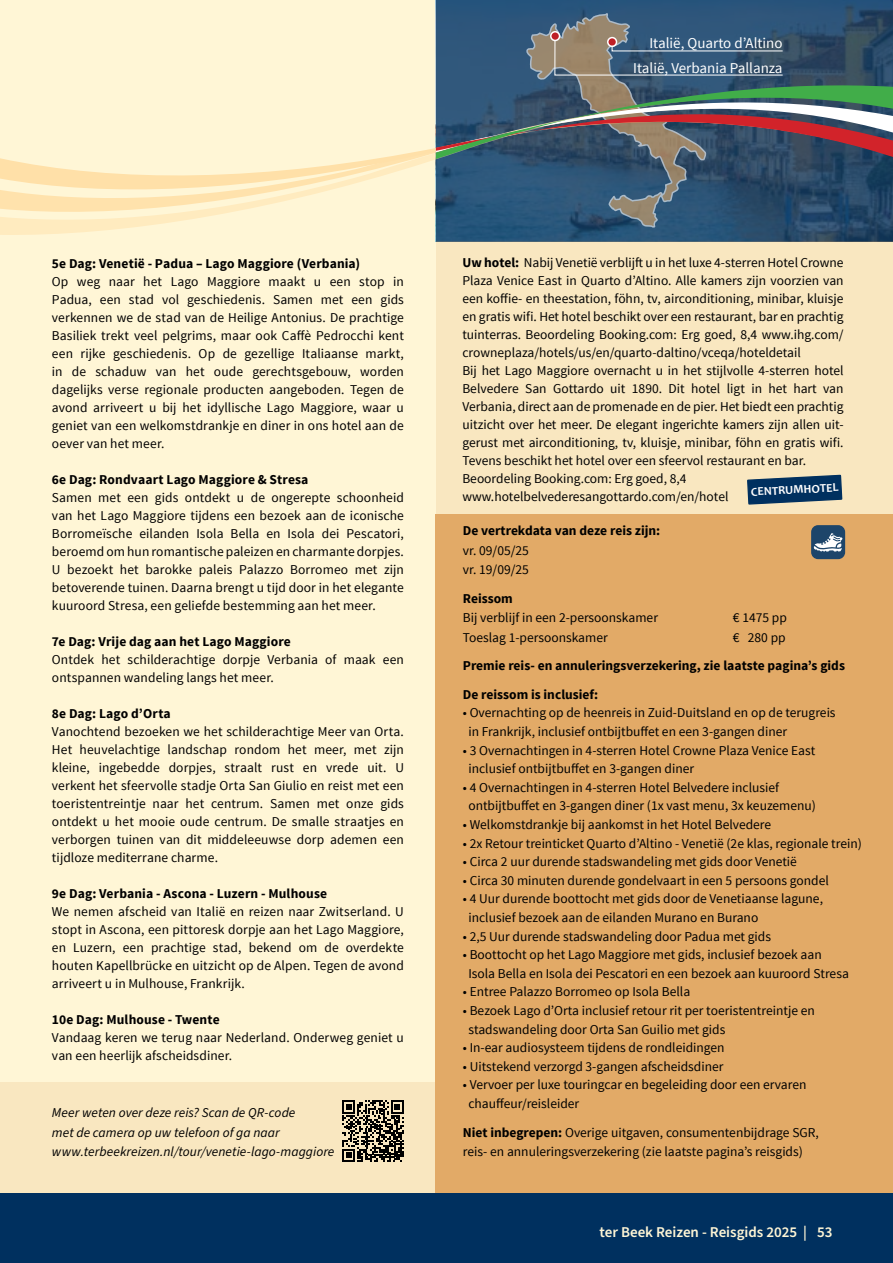
<style>
.page{position:relative;width:893px;height:1263px;background:#fff6d6}
.page>*{position:absolute;margin:0;border:0;box-sizing:border-box;transform-origin:0 0}
.t1{font:15px/24.2px "Source Sans Pro";color:#fff;text-align:right}
.t2{font:600 15px "Source Sans Pro";color:#fff6d6}
.t3{font:13.5px/18px "Source Sans Pro";color:#000}
.t4{font:700 13.5px/28.5px "Source Sans Pro";letter-spacing:.005em;color:#000}
.t5{font:italic 13.5px/19.5px "Source Sans Pro";letter-spacing:.005em;color:#000}
.t6{font:700 12px "Candara";color:#fff}
.s1{font-weight:700}
</style>
<div class="page">
<div style="left:0;top:1193px;width:893px;height:70px;background:#00305f"></div>
<svg style="left:436px;top:0;width:457px;height:29px;fill:#29547b"></svg>
<div style="left:436px;top:514px;width:457px;height:679px;background:#e2aa67"></div>
<div style="left:436px;top:241px;width:457px;height:273px;background:#f9e7c0"></div>
<div style="left:0;top:1082px;width:436px;height:111px;background:#f9e7c0"></div>
<svg style="left:1px;top:29px;width:892px;height:213px"></svg>
<img style="left:0;top:0;width:1px;height:421px">
<svg style="left:436px;top:167px;width:457px;height:75px"></svg>
<svg style="left:436px;top:52px;width:457px;height:115px"></svg>
<svg style="left:342px;top:1100px;width:62px;height:62px"></svg>
<svg style="left:747px;top:475px;width:96px;height:30px"></svg>
<svg style="left:526px;top:13px;width:257px;height:216px"></svg>
<div style="left:811px;top:525px;width:34px;height:34px;background:#1d456a;border-radius:7px"></div>
<svg style="left:813px;top:533px;width:30px;height:19px"></svg>
<p class="t1" style="left:633px;top:32px;width:151px">Italië, Quarto d’Altino<br>Italië, Verbania Pallanza</p>
<p class="t4" style="left:52px;top:250px;width:310px">5e Dag: Venetië - Padua – Lago Maggiore (Verbania)</p>
<p class="t3" style="left:52px;top:273px;width:354px;text-align:justify">Op weg naar het Lago Maggiore maakt u een stop in Padua, een stad vol geschiedenis. Samen met een gids verkennen we de stad van de Heilige Antonius. De prachtige Basiliek trekt veel pelgrims, maar ook Caffè Pedrocchi kent een rijke geschiedenis. Op de gezellige Italiaanse markt, in de schaduw van het oude gerechtsgebouw, worden dagelijks verse regionale producten aangeboden. Tegen de avond arriveert u bij het idyllische Lago Maggiore, waar u geniet van een welkomstdrankje en diner in ons hotel aan de oever van het meer.</p>
<p class="t4" style="left:52px;top:466px;width:258px">6e Dag: Rondvaart Lago Maggiore &amp; Stresa</p>
<p class="t3" style="left:52px;top:489px;width:354px;text-align:justify">Samen met een gids ontdekt u de ongerepte schoonheid van het Lago Maggiore tijdens een bezoek aan de iconische Borromeïsche eilanden Isola Bella en Isola dei Pescatori, beroemd om hun romantische paleizen en charmante dorpjes.<br>U bezoekt het barokke paleis Palazzo Borromeo met zijn betoverende tuinen. Daarna brengt u tijd door in het elegante kuuroord Stresa, een geliefde bestemming aan het meer.</p>
<p class="t4" style="left:52px;top:628px;width:240px">7e Dag: Vrije dag aan het Lago Maggiore</p>
<p class="t3" style="left:52px;top:651px;width:353px">Ontdek het schilderachtige dorpje Verbania of maak een ontspannen wandeling langs het meer.</p>
<p class="t4" style="left:52px;top:700px;width:120px">8e Dag: Lago d’Orta</p>
<p class="t3" style="left:52px;top:723px;width:354px;text-align:justify">Vanochtend bezoeken we het schilderachtige Meer van Orta.<br>Het heuvelachtige landschap rondom het meer, met zijn kleine, ingebedde dorpjes, straalt rust en vrede uit. U verkent het sfeervolle stadje Orta San Giulio en reist met een toeristentreintje naar het centrum. Samen met onze gids ontdekt u het mooie oude centrum. De smalle straatjes en verborgen tuinen van dit middeleeuwse dorp ademen een tijdloze mediterrane charme.</p>
<p class="t4" style="left:52px;top:880px;width:277px">9e Dag: Verbania - Ascona - Luzern - Mulhouse</p>
<p class="t3" style="left:52px;top:903px;width:354px;text-align:justify">We nemen afscheid van Italië en reizen naar Zwitserland. U stopt in Ascona, een pittoresk dorpje aan het Lago Maggiore, en Luzern, een prachtige stad, bekend om de overdekte houten Kapellbrücke en uitzicht op de Alpen. Tegen de avond arriveert u in Mulhouse, Frankrijk.</p>
<p class="t4" style="left:52px;top:1006px;width:169px">10e Dag: Mulhouse - Twente</p>
<p class="t3" style="left:52px;top:1029px;width:353px">Vandaag keren we terug naar Nederland. Onderweg geniet u van een heerlijk afscheidsdiner.</p>
<p class="t5" style="left:52px;top:1103px;width:284px">Meer weten over deze reis? Scan de QR-code<br>met de camera op uw telefoon of ga naar www.terbeekreizen.nl/tour/venetie-lago-maggiore</p>
<p class="t3" style="left:462px;top:254px;width:383px"><span class="s1">Uw hotel:</span> Nabij Venetië verblijft u in het luxe 4-sterren Hotel Crowne Plaza Venice East in Quarto d’Altino. Alle kamers zijn voorzien van een koffie- en theestation, föhn, tv, airconditioning, minibar, kluisje en gratis wifi. Het hotel beschikt over een restaurant, bar en prachtig tuinterras. Beoordeling Booking.com: Erg goed, 8,4 www.ihg.com/ crowneplaza/hotels/us/en/quarto-daltino/vceqa/hoteldetail<br>Bij het Lago Maggiore overnacht u in het stijlvolle 4-sterren hotel Belvedere San Gottardo uit 1890. Dit hotel ligt in het hart van Verbania, direct aan de promenade en de pier. Het biedt een prachtig uitzicht over het meer. De elegant ingerichte kamers zijn allen uit&shy;gerust met airconditioning, tv, kluisje, minibar, föhn en gratis wifi.<br>Tevens beschikt het hotel over een sfeervol restaurant en bar.<br>Beoordeling Booking.com: Erg goed, 8,4 www.hotelbelvederesangottardo.com/en/hotel</p>
<p class="t6" style="left:751px;top:484px;width:89px;rotate:-3deg">CENTRUMHOTEL</p>
<p class="t4" style="left:463px;top:517px;width:199px">De vertrekdata van deze reis zijn:</p>
<p class="t3" style="left:463px;top:541px;width:68px;line-height:19.5px">vr. 09/05/25 vr. 19/09/25</p>
<p class="t4" style="left:463px;top:584px;width:51px">Reissom</p>
<p class="t3" style="left:463px;top:609px;width:197px">Bij verblijf in een 2-persoonskamer</p>
<p class="t3" style="left:733px;top:609px;width:55px">€ 1475 pp</p>
<p class="t3" style="left:463px;top:628px;width:146px">Toeslag 1-persoonskamer</p>
<p class="t3" style="left:733px;top:628px;width:54px">€ 280 pp</p>
<p class="t4" style="left:463px;top:652px;width:384px">Premie reis- en annuleringsverzekering, zie laatste pagina’s gids<br>De reissom is inclusief:</p>
<p class="t3" style="left:468px;top:704px;width:369px;line-height:18.6px;text-indent:-5px">• Overnachting op de heenreis in Zuid-Duitsland en op de terugreis in Frankrijk, inclusief ontbijtbuffet en een 3-gangen diner</p>
<p class="t3" style="left:468px;top:741px;width:348px;line-height:18.6px;text-indent:-5px">• 3 Overnachtingen in 4-sterren Hotel Crowne Plaza Venice East inclusief ontbijtbuffet en 3-gangen diner</p>
<p class="t3" style="left:468px;top:778px;width:349px;line-height:18.6px;text-indent:-5px">• 4 Overnachtingen in 4-sterren Hotel Belvedere inclusief ontbijtbuffet en 3-gangen diner (1x vast menu, 3x keuzemenu)</p>
<p class="t3" style="left:463px;top:816px;width:310px">• Welkomstdrankje bij aankomst in het Hotel Belvedere</p>
<p class="t3" style="left:463px;top:834px;width:400px">• 2x Retour treinticket Quarto d’Altino - Venetië (2e klas, regionale trein)</p>
<p class="t3" style="left:463px;top:853px;width:336px">• Circa 2 uur durende stadswandeling met gids door Venetië</p>
<p class="t3" style="left:463px;top:871px;width:367px">• Circa 30 minuten durende gondelvaart in een 5 persoons gondel</p>
<p class="t3" style="left:468px;top:890px;width:356px;line-height:18.6px;text-indent:-5px">• 4 Uur durende boottocht met gids door de Venetiaanse lagune, inclusief bezoek aan de eilanden Murano en Burano</p>
<p class="t3" style="left:463px;top:927px;width:310px">• 2,5 Uur durende stadswandeling door Padua met gids</p>
<p class="t3" style="left:468px;top:946px;width:382px;line-height:18.6px;text-indent:-5px">• Boottocht op het Lago Maggiore met gids, inclusief bezoek aan<br>Isola Bella en Isola dei Pescatori en een bezoek aan kuuroord Stresa</p>
<p class="t3" style="left:463px;top:983px;width:229px">• Entree Palazzo Borromeo op Isola Bella</p>
<p class="t3" style="left:468px;top:1001px;width:348px;line-height:18.6px;text-indent:-5px">• Bezoek Lago d’Orta inclusief retour rit per toeristentreintje en stadswandeling door Orta San Guilio met gids</p>
<p class="t3" style="left:463px;top:1039px;width:263px">• In-ear audiosysteem tijdens de rondleidingen</p>
<p class="t3" style="left:463px;top:1057px;width:262px">• Uitstekend verzorgd 3-gangen afscheidsdiner</p>
<p class="t3" style="left:468px;top:1076px;width:340px;line-height:18.6px;text-indent:-5px">• Vervoer per luxe touringcar en begeleiding door een ervaren chauffeur/reisleider</p>
<p class="t3" style="left:463px;top:1122px;width:357px;line-height:19.5px"><span class="s1">Niet inbegrepen:</span> Overige uitgaven, consumentenbijdrage SGR, reis- en annuleringsverzekering (zie laatste pagina’s reisgids)</p>
<p class="t2" style="left:600px;top:1222px;width:234px">ter Beek Reizen - Reisgids 2025 | 53</p>
</div>
